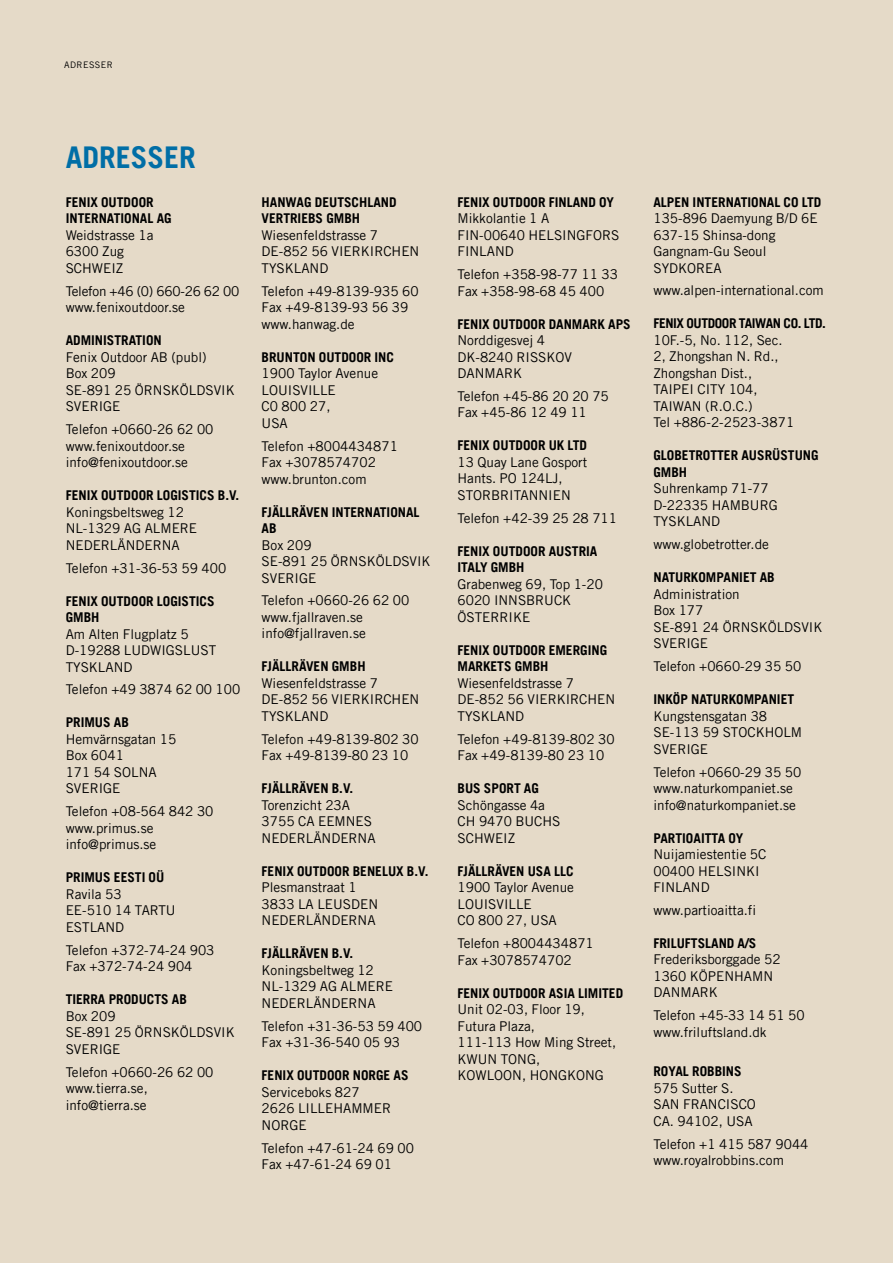
<style>
.page{position:relative;width:893px;height:1263px;background:#e5dac8}
.page>*{position:absolute;margin:0;border:0;box-sizing:border-box;transform-origin:0 0}
.t1{font:700 30px "Trade Gothic LT Pro";color:#006ea6}
.t2{font:13.5px/16.5px "Trade Gothic LT Pro";color:#000}
.t3{font:700 13.5px/16.5px "Trade Gothic LT Pro";color:#000}
.t4{font:700 13.5px "Trade Gothic LT Pro";letter-spacing:-.03em;color:#000}
.t5{font:9px "Trade Gothic LT Pro";letter-spacing:.05em;color:#000}
</style>
<div class="page">
<p class="t5" style="left:64px;top:60px;width:50px">ADRESSER</p>
<h1 class="t1" style="left:66px;top:139px;width:132px">ADRESSER</h1>
<p class="t3" style="left:66px;top:194px;width:107px">FENIX OUTDOOR<br>INTERNATIONAL AG</p>
<p class="t2" style="left:66px;top:227px;width:89px">Weidstrasse 1a<br>6300 Zug<br>SCHWEIZ</p>
<p class="t2" style="left:66px;top:282px;width:175px">Telefon +46 (0) 660-26 62 00 www.fenixoutdoor.se</p>
<p class="t3" style="left:66px;top:332px;width:98px">ADMINISTRATION</p>
<p class="t2" style="left:66px;top:348px;width:171px">Fenix Outdoor AB (publ)<br>Box 209<br>SE-891 25 ÖRNSKÖLDSVIK<br>SVERIGE</p>
<p class="t2" style="left:66px;top:421px;width:149px">Telefon +0660-26 62 00 www.fenixoutdoor.se info@fenixoutdoor.se</p>
<p class="t3" style="left:66px;top:487px;width:175px">FENIX OUTDOOR LOGISTICS B.V.</p>
<p class="t2" style="left:66px;top:503px;width:133px">Koningsbeltsweg 12<br>NL-1329 AG ALMERE<br>NEDERLÄNDERNA</p>
<p class="t2" style="left:66px;top:559px;width:162px">Telefon +31-36-53 59 400</p>
<p class="t3" style="left:66px;top:592px;width:150px">FENIX OUTDOOR LOGISTICS<br>GMBH</p>
<p class="t2" style="left:66px;top:625px;width:152px">Am Alten Flugplatz 5<br>D-19288 LUDWIGSLUST<br>TYSKLAND</p>
<p class="t2" style="left:66px;top:681px;width:176px">Telefon +49 3874 62 00 100</p>
<p class="t3" style="left:66px;top:714px;width:65px">PRIMUS AB</p>
<p class="t2" style="left:66px;top:731px;width:112px">Hemvärnsgatan 15<br>Box 6041<br>171 54 SOLNA<br>SVERIGE</p>
<p class="t2" style="left:66px;top:803px;width:149px">Telefon +08-564 842 30 www.primus.se info@primus.se</p>
<p class="t3" style="left:66px;top:869px;width:100px">PRIMUS EESTI OÜ</p>
<p class="t2" style="left:66px;top:885px;width:111px">Ravila 53<br>EE-510 14 TARTU<br>ESTLAND</p>
<p class="t2" style="left:66px;top:941px;width:150px">Telefon +372-74-24 903<br>Fax +372-74-24 904</p>
<p class="t3" style="left:66px;top:991px;width:123px">TIERRA PRODUCTS AB</p>
<p class="t2" style="left:66px;top:1007px;width:171px">Box 209<br>SE-891 25 ÖRNSKÖLDSVIK<br>SVERIGE</p>
<p class="t2" style="left:66px;top:1063px;width:149px">Telefon +0660-26 62 00 www.tierra.se, info@tierra.se</p>
<p class="t3" style="left:262px;top:193px;width:136px">HANWAG DEUTSCHLAND<br>VERTRIEBS GMBH</p>
<p class="t2" style="left:262px;top:227px;width:159px">Wiesenfeldstrasse 7<br>DE-852 56 VIERKIRCHEN<br>TYSKLAND</p>
<p class="t2" style="left:262px;top:282px;width:159px">Telefon +49-8139-935 60<br>Fax +49-8139-93 56 39 www.hanwag.de</p>
<p class="t3" style="left:262px;top:348px;width:134px">BRUNTON OUTDOOR INC</p>
<p class="t2" style="left:262px;top:365px;width:118px">1900 Taylor Avenue<br>LOUISVILLE<br>C0 800 27,<br>USA</p>
<p class="t2" style="left:262px;top:437px;width:138px">Telefon +8004434871<br>Fax +3078574702 www.brunton.com</p>
<p class="t3" style="left:262px;top:503px;width:159px">FJÄLLRÄVEN INTERNATIONAL<br>AB</p>
<p class="t2" style="left:262px;top:536px;width:171px">Box 209<br>SE-891 25 ÖRNSKÖLDSVIK<br>SVERIGE</p>
<p class="t2" style="left:262px;top:592px;width:149px">Telefon +0660-26 62 00 www.fjallraven.se info@fjallraven.se</p>
<p class="t3" style="left:262px;top:658px;width:105px">FJÄLLRÄVEN GMBH</p>
<p class="t2" style="left:262px;top:675px;width:159px">Wiesenfeldstrasse 7<br>DE-852 56 VIERKIRCHEN<br>TYSKLAND</p>
<p class="t2" style="left:262px;top:730px;width:159px">Telefon +49-8139-802 30<br>Fax +49-8139-80 23 10</p>
<p class="t3" style="left:262px;top:780px;width:93px">FJÄLLRÄVEN B.V.</p>
<p class="t2" style="left:262px;top:796px;width:116px">Torenzicht 23A<br>3755 CA EEMNES<br>NEDERLÄNDERNA</p>
<p class="t3" style="left:262px;top:862px;width:168px">FENIX OUTDOOR BENELUX B.V.</p>
<p class="t2" style="left:262px;top:879px;width:118px">Plesmanstraat 1<br>3833 LA LEUSDEN<br>NEDERLÄNDERNA</p>
<p class="t3" style="left:262px;top:945px;width:93px">FJÄLLRÄVEN B.V.</p>
<p class="t2" style="left:262px;top:961px;width:133px">Koningsbeltweg 12<br>NL-1329 AG ALMERE<br>NEDERLÄNDERNA</p>
<p class="t2" style="left:262px;top:1017px;width:162px">Telefon +31-36-53 59 400<br>Fax +31-36-540 05 93</p>
<p class="t3" style="left:262px;top:1067px;width:148px">FENIX OUTDOOR NORGE AS</p>
<p class="t2" style="left:262px;top:1083px;width:131px">Serviceboks 827<br>2626 LILLEHAMMER<br>NORGE</p>
<p class="t2" style="left:262px;top:1139px;width:154px">Telefon +47-61-24 69 00<br>Fax +47-61-24 69 01</p>
<p class="t3" style="left:458px;top:193px;width:158px">FENIX OUTDOOR FINLAND OY</p>
<p class="t2" style="left:458px;top:210px;width:163px">Mikkolantie 1 A<br>FIN-00640 HELSINGFORS<br>FINLAND</p>
<p class="t2" style="left:458px;top:266px;width:162px">Telefon +358-98-77 11 33<br>Fax +358-98-68 45 400</p>
<p class="t3" style="left:458px;top:315px;width:175px">FENIX OUTDOOR DANMARK APS</p>
<p class="t2" style="left:458px;top:332px;width:116px">Norddigesvej 4<br>DK-8240 RISSKOV<br>DANMARK</p>
<p class="t2" style="left:458px;top:388px;width:153px">Telefon +45-86 20 20 75<br>Fax +45-86 12 49 11</p>
<p class="t3" style="left:458px;top:437px;width:131px">FENIX OUTDOOR UK LTD</p>
<p class="t2" style="left:458px;top:454px;width:131px">13 Quay Lane Gosport<br>Hants. PO 124LJ,<br>STORBRITANNIEN</p>
<p class="t2" style="left:458px;top:509px;width:161px">Telefon +42-39 25 28 711</p>
<p class="t3" style="left:458px;top:542px;width:141px">FENIX OUTDOOR AUSTRIA<br>ITALY GMBH</p>
<p class="t2" style="left:458px;top:575px;width:147px">Grabenweg 69, Top 1-20<br>6020 INNSBRUCK<br>ÖSTERRIKE</p>
<p class="t3" style="left:458px;top:641px;width:151px">FENIX OUTDOOR EMERGING<br>MARKETS GMBH</p>
<p class="t2" style="left:458px;top:674px;width:159px">Wiesenfeldstrasse 7<br>DE-852 56 VIERKIRCHEN<br>TYSKLAND</p>
<p class="t2" style="left:458px;top:730px;width:159px">Telefon +49-8139-802 30<br>Fax +49-8139-80 23 10</p>
<p class="t3" style="left:458px;top:780px;width:83px">BUS SPORT AG</p>
<p class="t2" style="left:458px;top:796px;width:104px">Schöngasse 4a<br>CH 9470 BUCHS<br>SCHWEIZ</p>
<p class="t3" style="left:458px;top:862px;width:118px">FJÄLLRÄVEN USA LLC</p>
<p class="t2" style="left:458px;top:879px;width:118px">1900 Taylor Avenue<br>LOUISVILLE<br>CO 800 27, USA</p>
<p class="t2" style="left:458px;top:935px;width:138px">Telefon +8004434871<br>Fax +3078574702</p>
<p class="t3" style="left:458px;top:984px;width:167px">FENIX OUTDOOR ASIA LIMITED</p>
<p class="t2" style="left:458px;top:1001px;width:160px">Unit 02-03, Floor 19,<br>Futura Plaza,<br>111-113 How Ming Street,<br>KWUN TONG,<br>KOWLOON, HONGKONG</p>
<p class="t3" style="left:653px;top:193px;width:169px">ALPEN INTERNATIONAL CO LTD</p>
<p class="t2" style="left:653px;top:210px;width:166px">135-896 Daemyung B/D 6E<br>637-15 Shinsa-dong<br>Gangnam-Gu Seoul<br>SYDKOREA</p>
<p class="t2" style="left:653px;top:282px;width:172px">www.alpen-international.com</p>
<p class="t4" style="left:653px;top:315px;width:174px">FENIX OUTDOOR TAIWAN CO. LTD.</p>
<p class="t2" style="left:653px;top:332px;width:142px">10F.-5, No. 112, Sec.<br>2, Zhongshan N. Rd.,<br>Zhongshan Dist.,<br>TAIPEI CITY 104,<br>TAIWAN (R.O.C.)<br>Tel +886-2-2523-3871</p>
<p class="t3" style="left:653px;top:447px;width:167px">GLOBETROTTER AUSRÜSTUNG<br>GMBH</p>
<p class="t2" style="left:653px;top:480px;width:126px">Suhrenkamp 71-77<br>D-22335 HAMBURG<br>TYSKLAND</p>
<p class="t2" style="left:653px;top:536px;width:117px">www.globetrotter.de</p>
<p class="t3" style="left:653px;top:569px;width:123px">NATURKOMPANIET AB</p>
<p class="t2" style="left:653px;top:585px;width:171px">Administration<br>Box 177<br>SE-891 24 ÖRNSKÖLDSVIK<br>SVERIGE</p>
<p class="t2" style="left:653px;top:658px;width:149px">Telefon +0660-29 35 50</p>
<p class="t3" style="left:653px;top:691px;width:142px">INKÖP NATURKOMPANIET</p>
<p class="t2" style="left:653px;top:707px;width:150px">Kungstensgatan 38<br>SE-113 59 STOCKHOLM<br>SVERIGE</p>
<p class="t2" style="left:653px;top:763px;width:149px">Telefon +0660-29 35 50 www.naturkompaniet.se info@naturkompaniet.se</p>
<p class="t3" style="left:653px;top:829px;width:91px">PARTIOAITTA OY</p>
<p class="t2" style="left:653px;top:846px;width:114px">Nuijamiestentie 5C<br>00400 HELSINKI<br>FINLAND</p>
<p class="t2" style="left:653px;top:902px;width:104px">www.partioaitta.fi</p>
<p class="t3" style="left:653px;top:935px;width:104px">FRILUFTSLAND A/S</p>
<p class="t2" style="left:653px;top:951px;width:129px">Frederiksborggade 52<br>1360 KÖPENHAMN<br>DANMARK</p>
<p class="t2" style="left:653px;top:1007px;width:153px">Telefon +45-33 14 51 50 www.friluftsland.dk</p>
<p class="t3" style="left:653px;top:1063px;width:90px">ROYAL ROBBINS</p>
<p class="t2" style="left:653px;top:1079px;width:104px">575 Sutter S.<br>SAN FRANCISCO<br>CA. 94102, USA</p>
<p class="t2" style="left:653px;top:1135px;width:157px">Telefon +1 415 587 9044 www.royalrobbins.com</p>
</div>
